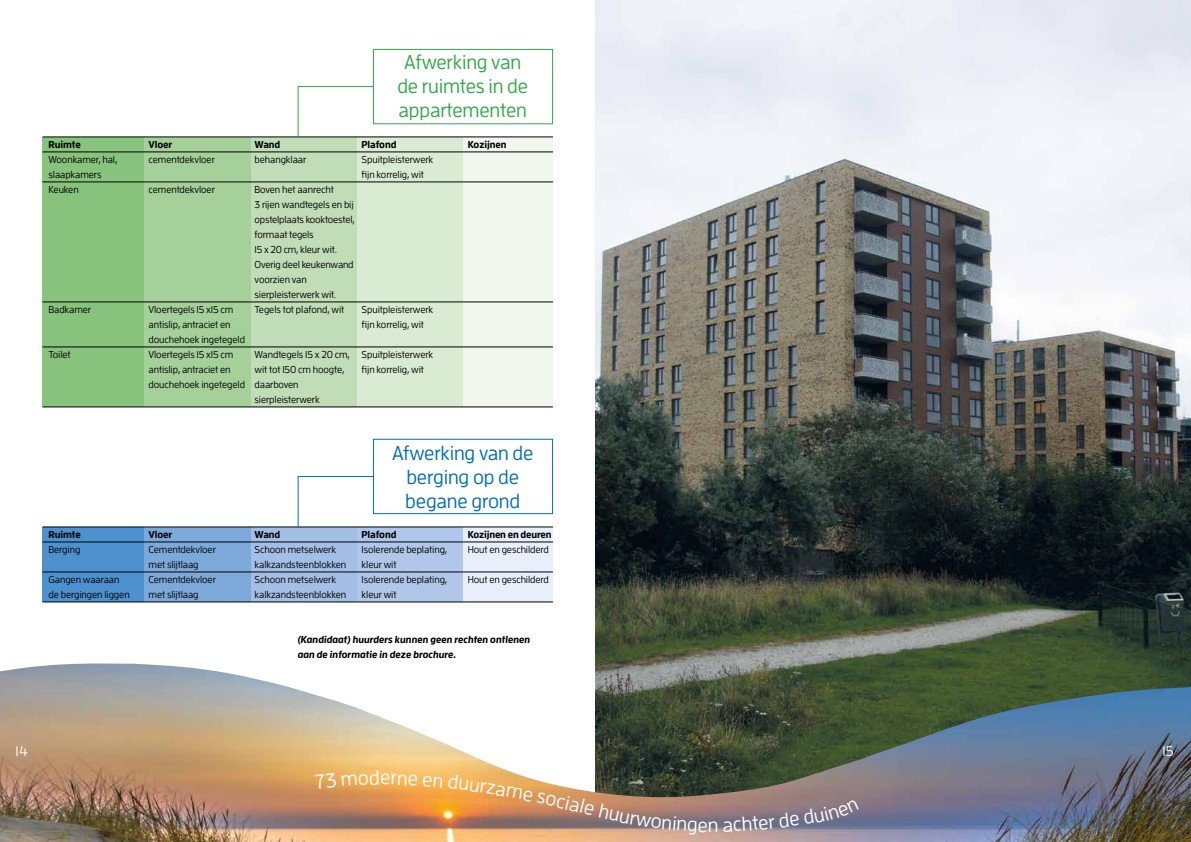
<style>
.page{position:relative;width:1191px;height:842px;background:#fff}
.page>*{position:absolute;margin:0;border:0;box-sizing:border-box;transform-origin:0 0}
.t1{font:500 20px/24px "Enzo OT";letter-spacing:-.01em;color:#31a947;text-align:center}
.t2{font:500 20px/24px "Enzo OT";letter-spacing:-.01em;color:#006db7;text-align:center}
.t3{font:500 20px "Enzo OT";color:#fff}
.t4{font:500 14px "Enzo OT";color:#fff}
.t5{font:500 10px/15px "Enzo OT";letter-spacing:-.01em;color:#000}
.t6{font:italic 700 10px/15px "Enzo OT";letter-spacing:-.01em;color:#000}
.t7{font:700 10px "Enzo OT";letter-spacing:-.01em;color:#000}
</style>
<div class="page">
<div style="left:43px;top:137px;width:101px;height:270px;background:#87c37c"></div>
<div style="left:144px;top:137px;width:107px;height:270px;background:#a5d09a"></div>
<div style="left:251px;top:137px;width:106px;height:270px;background:#c1ddb7"></div>
<div style="left:357px;top:137px;width:106px;height:270px;background:#d9ebd3"></div>
<div style="left:463px;top:137px;width:90px;height:270px;background:#f1f7ef"></div>
<hr style="left:43px;top:137px;width:510px;height:1px;background:#000">
<hr style="left:43px;top:152px;width:510px;height:1px;background:#000">
<hr style="left:43px;top:182px;width:510px;height:1px;background:#000">
<hr style="left:43px;top:302px;width:510px;height:1px;background:#000">
<hr style="left:43px;top:347px;width:510px;height:1px;background:#000">
<hr style="left:43px;top:407px;width:510px;height:1px;background:#000">
<div style="left:43px;top:527px;width:101px;height:75px;background:#4d92cf"></div>
<div style="left:144px;top:527px;width:107px;height:75px;background:#7da8da"></div>
<div style="left:251px;top:527px;width:106px;height:75px;background:#a4bfe5"></div>
<div style="left:357px;top:527px;width:106px;height:75px;background:#b0c7e9"></div>
<div style="left:463px;top:527px;width:90px;height:75px;background:#e9effa"></div>
<hr style="left:43px;top:527px;width:510px;height:1px;background:#000">
<hr style="left:43px;top:542px;width:510px;height:1px;background:#000">
<hr style="left:43px;top:572px;width:510px;height:1px;background:#000">
<hr style="left:43px;top:602px;width:510px;height:1px;background:#000">
<hr style="left:298px;top:86px;width:1px;height:51px;background:#31a947">
<div style="left:373px;top:49px;width:180px;height:75px;background:#fff;border:1px solid #31a947"></div>
<hr style="left:298px;top:86px;width:75px;height:1px;background:#31a947">
<hr style="left:298px;top:476px;width:1px;height:51px;background:#006db7">
<div style="left:373px;top:439px;width:180px;height:75px;background:#fff;border:1px solid #006db7"></div>
<hr style="left:298px;top:476px;width:75px;height:1px;background:#006db7">
<img style="left:595px;top:0;width:596px;height:663px">
<img style="left:0;top:663px;width:1191px;height:179px">
<svg style="left:315px;top:770px;width:102px;height:19px;background:#efb05b"></svg>
<img style="left:423px;top:774px;width:284px;height:61px">
<svg style="left:723px;top:800px;width:136px;height:32px;background:#857886"></svg>
<h1 class="t1" style="left:397px;top:51px;width:132px">Afwerking van de ruimtes in de appartementen</h1>
<p class="t7" style="left:49px;top:140px;width:34px">Ruimte</p>
<p class="t7" style="left:149px;top:140px;width:25px">Vloer</p>
<p class="t7" style="left:255px;top:140px;width:27px">Wand</p>
<p class="t7" style="left:362px;top:140px;width:36px">Plafond</p>
<p class="t7" style="left:468px;top:140px;width:40px">Kozijnen</p>
<p class="t5" style="left:49px;top:152px;width:70px">Woonkamer, hal,</p>
<p class="t5" style="left:149px;top:152px;width:68px">cementdekvloer</p>
<p class="t5" style="left:255px;top:152px;width:53px">behangklaar</p>
<p class="t5" style="left:362px;top:152px;width:73px">Spuitpleisterwerk</p>
<p class="t5" style="left:49px;top:167px;width:54px">slaapkamers</p>
<p class="t5" style="left:362px;top:167px;width:64px">fijn korrelig, wit</p>
<p class="t5" style="left:49px;top:182px;width:32px">Keuken</p>
<p class="t5" style="left:149px;top:182px;width:68px">cementdekvloer</p>
<p class="t5" style="left:255px;top:182px;width:101px">Boven het aanrecht<br>3 rijen wandtegels en bij opstelplaats kooktoestel, formaat tegels<br>15 x 20 cm, kleur wit.<br>Overig deel keukenwand voorzien van sierpleisterwerk wit.</p>
<p class="t5" style="left:49px;top:302px;width:44px">Badkamer</p>
<p class="t5" style="left:149px;top:302px;width:86px">Vloertegels 15 x15 cm</p>
<p class="t5" style="left:255px;top:302px;width:91px">Tegels tot plafond, wit</p>
<p class="t5" style="left:362px;top:302px;width:73px">Spuitpleisterwerk</p>
<p class="t5" style="left:149px;top:317px;width:84px">antislip, antraciet en</p>
<p class="t5" style="left:362px;top:317px;width:64px">fijn korrelig, wit</p>
<p class="t5" style="left:149px;top:332px;width:98px">douchehoek ingetegeld</p>
<p class="t5" style="left:49px;top:347px;width:24px">Toilet</p>
<p class="t5" style="left:149px;top:347px;width:86px">Vloertegels 15 x15 cm</p>
<p class="t5" style="left:255px;top:347px;width:180px">Wandtegels 15 x 20 cm, Spuitpleisterwerk</p>
<p class="t5" style="left:149px;top:362px;width:84px">antislip, antraciet en</p>
<p class="t5" style="left:255px;top:362px;width:91px">wit tot 150 cm hoogte,</p>
<p class="t5" style="left:362px;top:362px;width:64px">fijn korrelig, wit</p>
<p class="t5" style="left:255px;top:377px;width:67px;text-indent:-106px">douchehoek ingetegeld daarboven sierpleisterwerk</p>
<h1 class="t2" style="left:392px;top:441px;width:143px">Afwerking van de berging op de begane grond</h1>
<p class="t7" style="left:49px;top:530px;width:34px">Ruimte</p>
<p class="t7" style="left:149px;top:530px;width:25px">Vloer</p>
<p class="t7" style="left:255px;top:530px;width:27px">Wand</p>
<p class="t7" style="left:362px;top:530px;width:36px">Plafond</p>
<p class="t7" style="left:468px;top:530px;width:85px">Kozijnen en deuren</p>
<p class="t5" style="left:49px;top:542px;width:33px">Berging</p>
<p class="t5" style="left:149px;top:542px;width:69px">Cementdekvloer</p>
<p class="t5" style="left:255px;top:542px;width:83px">Schoon metselwerk</p>
<p class="t5" style="left:362px;top:542px;width:87px">Isolerende beplating,</p>
<p class="t5" style="left:468px;top:542px;width:83px">Hout en geschilderd</p>
<p class="t5" style="left:149px;top:557px;width:52px">met slijtlaag</p>
<p class="t5" style="left:255px;top:557px;width:93px">kalkzandsteenblokken</p>
<p class="t5" style="left:362px;top:557px;width:36px">kleur wit</p>
<p class="t5" style="left:49px;top:572px;width:72px">Gangen waaraan</p>
<p class="t5" style="left:149px;top:572px;width:69px">Cementdekvloer</p>
<p class="t5" style="left:255px;top:572px;width:83px">Schoon metselwerk</p>
<p class="t5" style="left:362px;top:572px;width:87px">Isolerende beplating,</p>
<p class="t5" style="left:468px;top:572px;width:83px">Hout en geschilderd</p>
<p class="t5" style="left:49px;top:587px;width:83px">de bergingen liggen</p>
<p class="t5" style="left:149px;top:587px;width:52px">met slijtlaag</p>
<p class="t5" style="left:255px;top:587px;width:93px">kalkzandsteenblokken</p>
<p class="t5" style="left:362px;top:587px;width:36px">kleur wit</p>
<p class="t6" style="left:298px;top:632px;width:234px">(Kandidaat) huurders kunnen geen rechten ontlenen aan de informatie in deze brochure.</p>
<h2 class="t4" style="left:16px;top:746px;width:14px">14</h2>
<h2 class="t4" style="left:1162px;top:746px;width:13px">15</h2>
<h1 class="t3" style="left:708px;top:816px;width:12px">n</h1>
</div>
